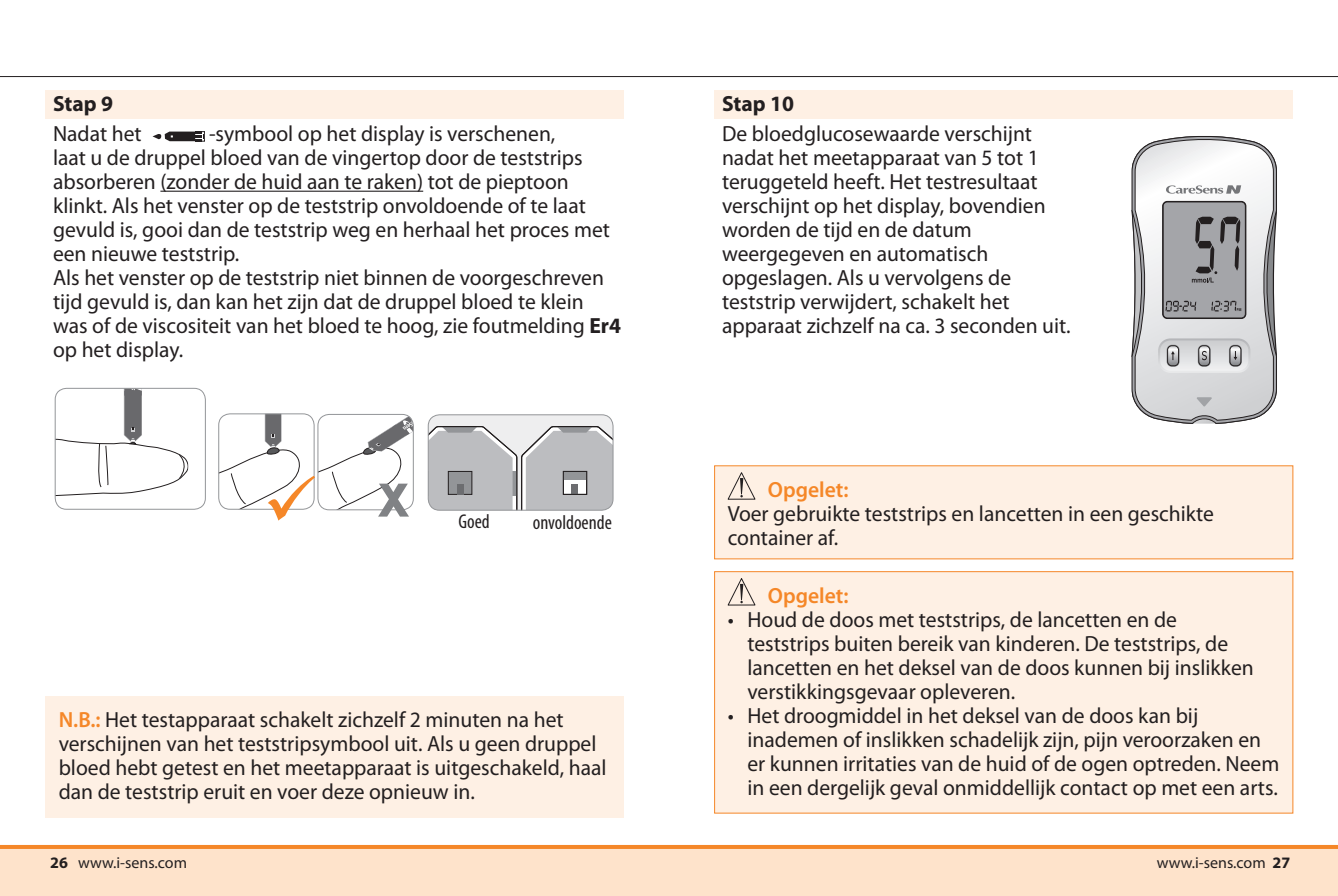
<style>
.page{position:relative;width:1338px;height:896px;background:#fff}
.page>*{position:absolute;margin:0;border:0;box-sizing:border-box;transform-origin:0 0}
.t1{font:22px/24px "Myriad Pro";color:#231f20}
.t2{font:600 22px "Myriad Pro";color:#f58728}
.t3{font:700 22px "Myriad Pro";color:#231f20}
.t4{font:condensed 20px "Myriad Pro";color:#231f20}
.t5{font:16px "Myriad Pro";color:#231f20}
.s1{font-weight:700}
.s2{font-weight:600;color:#f58728}
</style>
<div class="page">
<div style="left:0;top:847px;width:669px;height:49px;background:#fee3cb"></div>
<hr style="left:0;top:845px;width:669px;height:4px;background:#f58728">
<hr style="left:0;top:76px;width:669px;height:1px;background:#231f20">
<div style="left:669px;top:847px;width:669px;height:49px;background:#fee3cb"></div>
<hr style="left:669px;top:845px;width:669px;height:4px;background:#f58728">
<hr style="left:669px;top:76px;width:669px;height:1px;background:#231f20">
<div style="left:714px;top:91px;width:579px;height:28px;background:#fef0e4"></div>
<svg style="left:1131px;top:136px;width:146px;height:288px"></svg>
<div style="left:45px;top:91px;width:579px;height:28px;background:#fef0e4"></div>
<hr style="left:160px;top:191px;width:263px;height:1px;background:#231f20">
<svg style="left:153px;top:132px;width:52px;height:9px"></svg>
<div style="left:45px;top:696px;width:579px;height:122px;background:#fef0e4"></div>
<div style="left:714px;top:465px;width:579px;height:94px;background:#fef0e4"></div>
<div style="left:714px;top:571px;width:579px;height:242px;background:#fef0e4;border:1px solid #f58728"></div>
<svg style="left:728px;top:472px;width:27px;height:27px"></svg>
<svg style="left:728px;top:578px;width:27px;height:27px"></svg>
<svg style="left:55px;top:388px;width:133px;height:121px"></svg>
<div style="left:55px;top:388px;width:151px;height:122px;border:1px solid #939598;border-radius:11px"></div>
<svg style="left:219px;top:414px;width:195px;height:106px"></svg>
<svg style="left:428px;top:416px;width:184px;height:94px;background:#c2c2c5"></svg>
<div style="left:572px;top:484px;width:6px;height:10px;background:#6c6d70"></div>
<div style="left:563px;top:471px;width:24px;height:9px;background:#939598"></div>
<div style="left:563px;top:471px;width:24px;height:24px;border:1px solid #231f20"></div>
<div style="left:428px;top:414px;width:186px;height:97px;border:1px solid #939598;border-radius:11px"></div>
<p class="t3" style="left:53px;top:92px;width:62px">Stap 9</p>
<p class="t1" style="left:53px;top:121px;width:90px">Nadat het</p>
<p class="t1" style="left:53px;top:121px;width:570px;text-indent:156px">-symbool op het display is verschenen,<br>laat u de druppel bloed van de vingertop door de teststrips absorberen (zonder de huid aan te raken) tot de pieptoon klinkt. Als het venster op de teststrip onvoldoende of te laat gevuld is, gooi dan de teststrip weg en herhaal het proces met een nieuwe teststrip.<br>Als het venster op de teststrip niet binnen de voorgeschreven tijd gevuld is, dan kan het zijn dat de druppel bloed te klein was of de viscositeit van het bloed te hoog, zie foutmelding <span class="s1">Er4 </span>op het display.</p>
<p class="t4" style="left:458px;top:509px;width:33px">Goed</p>
<p class="t4" style="left:533px;top:510px;width:81px">onvoldoende</p>
<p class="t1" style="left:59px;top:707px;width:549px"><span class="s2">N.B.:</span> Het testapparaat schakelt zichzelf 2 minuten na het verschijnen van het teststripsymbool uit. Als u geen druppel bloed hebt getest en het meetapparaat is uitgeschakeld, haal dan de teststrip eruit en voer deze opnieuw in.</p>
<p class="t3" style="left:722px;top:92px;width:74px">Stap 10</p>
<p class="t1" style="left:722px;top:121px;width:350px">De bloedglucosewaarde verschijnt nadat het meetapparaat van 5 tot 1 teruggeteld heeft. Het testresultaat verschijnt op het display, bovendien worden de tijd en de datum weergegeven en automatisch opgeslagen. Als u vervolgens de teststrip verwijdert, schakelt het apparaat zichzelf na ca. 3 seconden uit.</p>
<p class="t2" style="left:768px;top:475px;width:82px">Opgelet:</p>
<p class="t1" style="left:728px;top:501px;width:488px">Voer gebruikte teststrips en lancetten in een geschikte container af.</p>
<p class="t2" style="left:768px;top:581px;width:82px">Opgelet:</p>
<p class="t1" style="left:747px;top:607px;width:508px;text-indent:-20px">• Houd de doos met teststrips, de lancetten en de teststrips buiten bereik van kinderen. De teststrips, de lancetten en het deksel van de doos kunnen bij inslikken verstikkingsgevaar opleveren.</p>
<p class="t1" style="left:747px;top:703px;width:533px;text-indent:-20px">• Het droogmiddel in het deksel van de doos kan bij inademen of inslikken schadelijk zijn, pijn veroorzaken en er kunnen irritaties van de huid of de ogen optreden. Neem in een dergelijk geval onmiddellijk contact op met een arts.</p>
<p class="t5" style="left:50px;top:853px;width:138px"><span class="s1">26</span> www.i-sens.com</p>
<p class="t5" style="left:1157px;top:853px;width:135px">www.i-sens.com <span class="s1">27</span></p>
</div>
